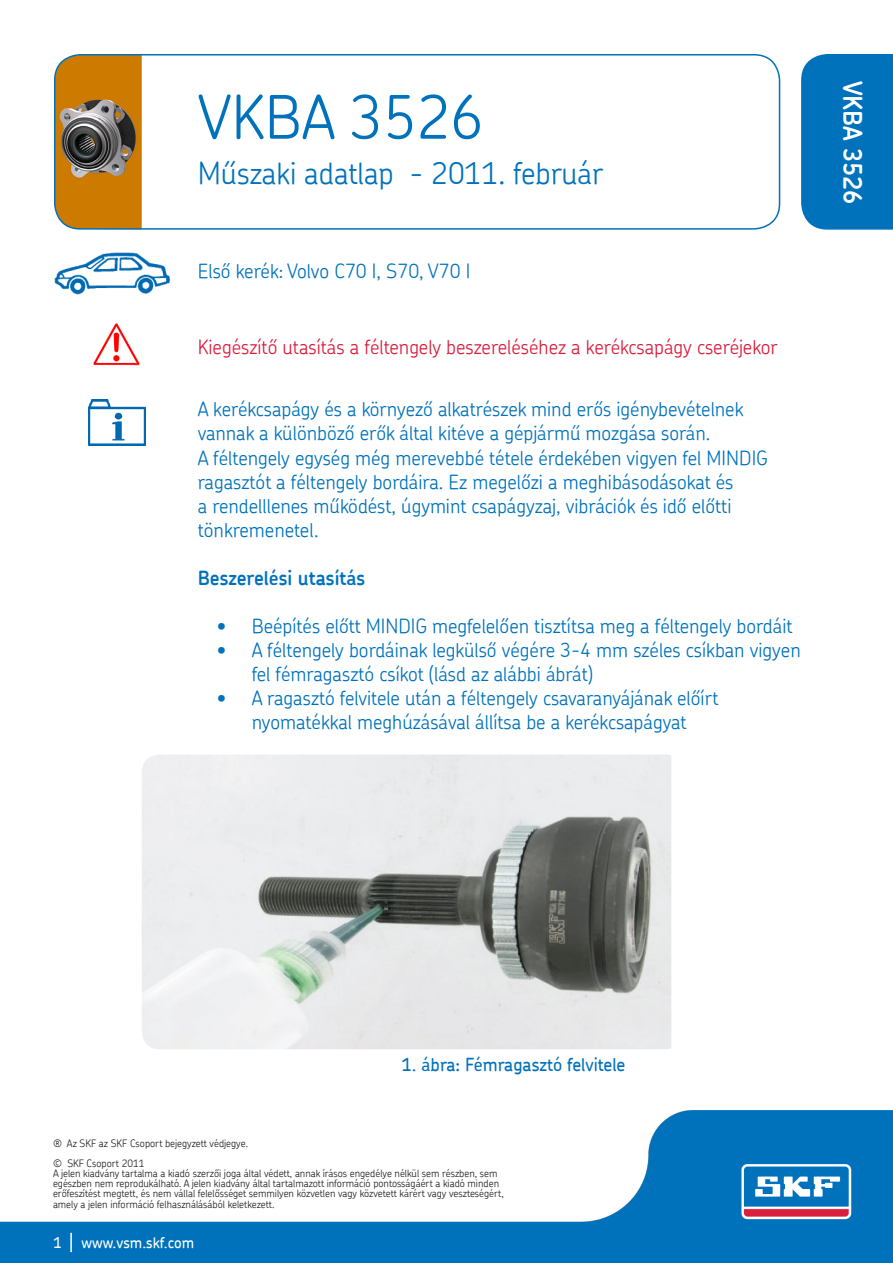
<style>
.page{position:relative;width:893px;height:1263px;background:#fff}
.page>*{position:absolute;margin:0;border:0;box-sizing:border-box;transform-origin:0 0}
.t1{font:300 60px "SKF Chevin";color:#0072bc}
.t2{font:300 30px "SKF Chevin";color:#0072bc}
.t3{font:600 25.5px "SKF Chevin";color:#fff}
.t4{font:300 19.5px/24px "SKF Chevin";color:#0072bc}
.t5{font:300 19.5px "SKF Chevin";color:#da1f3d}
.t6{font:600 19.5px "SKF Chevin";color:#0072bc}
.t7{font:500 18px "SKF Chevin";color:#0072bc}
.t8{font:500 15px "SKF Chevin";color:#fff}
.t9{font:300 10.2px/10.1px "SKF Chevin";color:#231f20}
</style>
<div class="page">
<img style="left:55px;top:54px;width:87px;height:175px">
<div style="left:54px;top:54px;width:726px;height:176px;border:2px solid #0072bc;border-radius:26px"></div>
<img style="left:54px;top:253px;width:116px;height:42px">
<img style="left:93px;top:323px;width:47px;height:43px">
<img style="left:88px;top:399px;width:57px;height:47px">
<div style="left:801px;top:54px;width:92px;height:176px;background:#0072bc"></div>
<img style="left:142px;top:754px;width:529px;height:295px">
<img style="left:0;top:1110px;width:893px;height:153px">
<svg style="left:70px;top:1233px;width:2px;height:19px"></svg>
<p class="t1" style="left:198px;top:78px;width:288px">VKBA 3526</p>
<p class="t2" style="left:198px;top:154px;width:407px">Műszaki adatlap - 2011. február</p>
<p class="t4" style="left:198px;top:258px;width:274px">Első kerék: Volvo C70 I, S70, V70 I</p>
<p class="t5" style="left:198px;top:334px;width:581px">Kiegészítő utasítás a féltengely beszereléséhez a kerékcsapágy cseréjekor</p>
<p class="t4" style="left:198px;top:397px;width:547px">A kerékcsapágy és a környező alkatrészek mind erős igénybevételnek vannak a különböző erők által kitéve a gépjármű mozgása során.</p>
<p class="t4" style="left:198px;top:445px;width:572px">A féltengely egység még merevebbé tétele érdekében vigyen fel MINDIG ragasztót a féltengely bordáira. Ez megelőzi a meghibásodásokat és<br>a rendelllenes működést, úgymint csapágyzaj, vibrációk és idő előtti tönkremenetel.</p>
<p class="t6" style="left:198px;top:565px;width:169px">Beszerelési utasítás</p>
<p class="t4" style="left:217px;top:613px;width:577px">• Beépítés előtt MINDIG megfelelően tisztítsa meg a féltengely bordáit</p>
<p class="t4" style="left:217px;top:637px;width:585px">• A féltengely bordáinak legkülső végére 3-4 mm széles csíkban vigyen</p>
<p class="t4" style="left:252px;top:661px;width:343px">fel fémragasztó csíkot (lásd az alábbi ábrát)</p>
<p class="t4" style="left:217px;top:685px;width:503px">• A ragasztó felvitele után a féltengely csavaranyájának előírt</p>
<p class="t4" style="left:252px;top:709px;width:436px">nyomatékkal meghúzásával állítsa be a kerékcsapágyat</p>
<p class="t3" style="left:869px;top:81px;width:126px;rotate:90deg">VKBA 3526</p>
<p class="t7" style="left:402px;top:1053px;width:225px">1. ábra: Fémragasztó felvitele</p>
<p class="t9" style="left:53px;top:1138px;width:197px">® Az SKF az SKF Csoport bejegyzett védjegye.</p>
<p class="t9" style="left:53px;top:1158px;width:93px">© SKF Csoport 2011</p>
<p class="t9" style="left:53px;top:1168px;width:452px">A jelen kiadvány tartalma a kiadó szerzői joga által védett, annak írásos engedélye nélkül sem részben, sem egészben nem reprodukálható. A jelen kiadvány által tartalmazott információ pontosságáért a kiadó minden erőfeszítést megtett, és nem vállal felelősséget semmilyen közvetlen vagy közvetett kárért vagy veszteségért, amely a jelen információ felhasználásából keletkezett.</p>
<p class="t8" style="left:53px;top:1232px;width:142px">1 www.vsm.skf.com</p>
</div>
